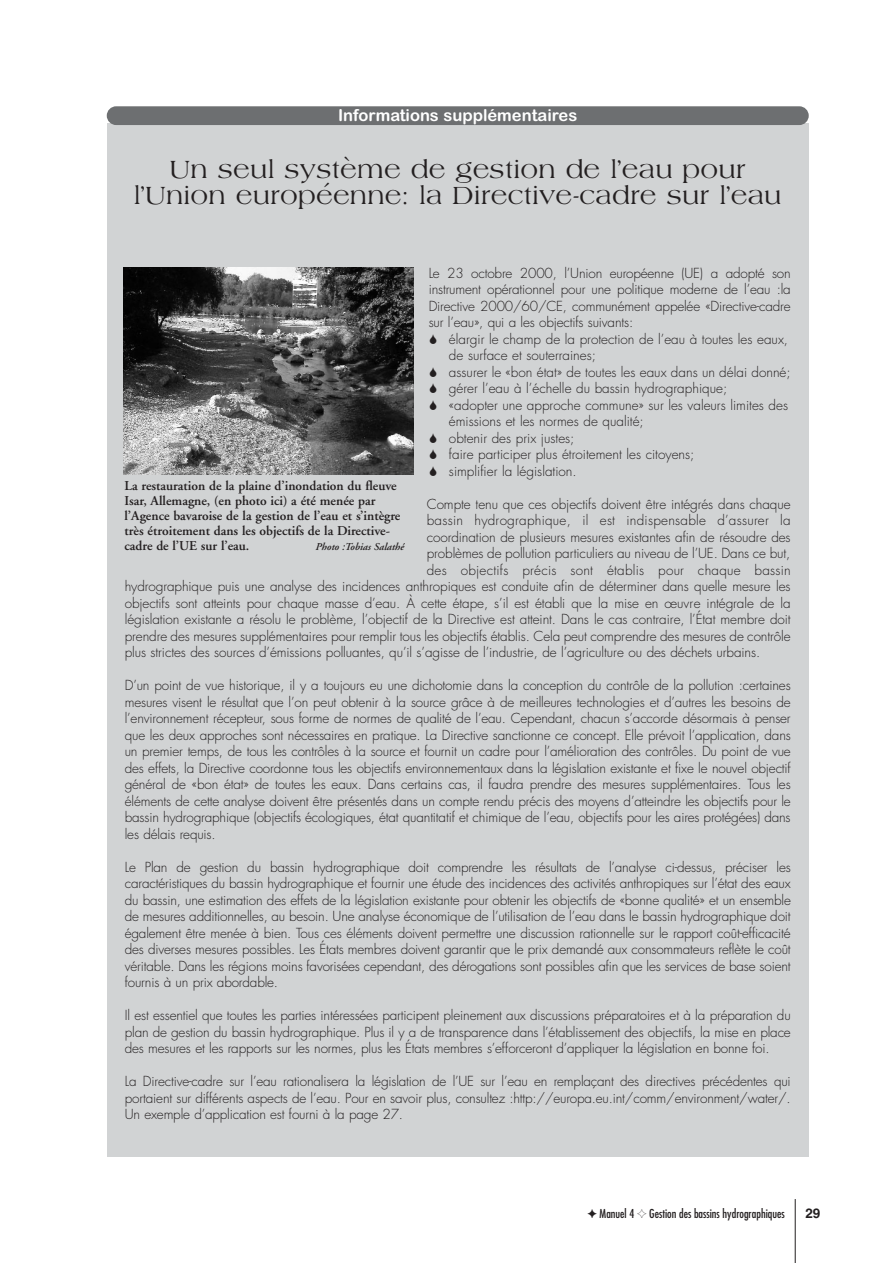
<style>
.page{position:relative;width:893px;height:1263px;background:#fff}
.page>*{position:absolute;margin:0;border:0;box-sizing:border-box;transform-origin:0 0}
.t1{font:27px/25.5px "Amphion";color:#231f20;text-align:center}
.t2{font:16.5px "Arial Rounded MT Bold";color:#fff}
.t3{font:300 13.5px/16.5px "Futura";letter-spacing:-.005em;color:#231f20;text-align:justify}
.t4{font:600 13.5px/15px "Adobe Garamond";color:#231f20}
.t5{font:300 13.5px "Futura";letter-spacing:.02em;color:#231f20}
.t6{font:700 13.5px "Helvetica";color:#231f20}
.t7{font:condensed 12px "Futura";color:#231f20}
.t8{font:italic 600 10.5px "Adobe Garamond";color:#231f20}
.s1{font-family:"Monotype Sorts";font-stretch:normal}
</style>
<div class="page">
<hr style="left:794px;top:1199px;width:1px;height:64px;background:#231f20">
<div style="left:107px;top:124px;width:701px;height:1033px;background:#d1d3d4"></div>
<div style="left:107px;top:106px;width:701px;height:19px;background:#6d6f71;border-radius:9px"></div>
<img style="left:124px;top:268px;width:289px;height:206px">
<p class="t2" style="left:338px;top:109px;width:241px">Informations supplémentaires</p>
<h1 class="t1" style="left:134px;top:158px;width:649px">Un seul système de gestion de l’eau pour l’Union européenne: la Directive-cadre sur l’eau</h1>
<p class="t3" style="left:428px;top:266px;width:363px">Le 23 octobre 2000, l’Union européenne (UE) a adopté son instrument opérationnel pour une politique moderne de l’eau :la Directive 2000/60/CE, communément appelée «Directive-cadre sur l’eau», qui a les objectifs suivants:</p>
<p class="t3" style="left:449px;top:332px;width:343px;text-align:left">élargir le champ de la protection de l’eau à toutes les eaux, de surface et souterraines;<br>assurer le «bon état» de toutes les eaux dans un délai donné; gérer l’eau à l’échelle du bassin hydrographique;<br>«adopter une approche commune» sur les valeurs limites des émissions et les normes de qualité;<br>obtenir des prix justes;<br>faire participer plus étroitement les citoyens;<br>simplifier la législation.</p>
<p class="t3" style="left:427px;top:497px;width:365px">Compte tenu que ces objectifs doivent être intégrés dans chaque</p>
<p class="t5" style="left:427px;top:514px;width:365px">bassin hydrographique, il est indispensable d’assurer la</p>
<p class="t3" style="left:427px;top:530px;width:365px">coordination de plusieurs mesures existantes afin de résoudre des</p>
<p class="t3" style="left:427px;top:546px;width:365px">problèmes de pollution particuliers au niveau de l’UE. Dans ce but,</p>
<p class="t5" style="left:427px;top:564px;width:365px">des objectifs précis sont établis pour chaque bassin</p>
<p class="t3" style="left:125px;top:579px;width:667px">hydrographique puis une analyse des incidences anthropiques est conduite afin de déterminer dans quelle mesure les</p>
<p class="t3" style="left:125px;top:596px;width:667px">objectifs sont atteints pour chaque masse d’eau. À cette étape, s’il est établi que la mise en œuvre intégrale de la</p>
<p class="t3" style="left:125px;top:612px;width:667px">législation existante a résolu le problème, l’objectif de la Directive est atteint. Dans le cas contraire, l’État membre doit</p>
<p class="t3" style="left:125px;top:629px;width:667px">prendre des mesures supplémentaires pour remplir tous les objectifs établis. Cela peut comprendre des mesures de contrôle</p>
<p class="t3" style="left:125px;top:645px;width:637px">plus strictes des sources d’émissions polluantes, qu’il s’agisse de l’industrie, de l’agriculture ou des déchets urbains.</p>
<p class="t3" style="left:125px;top:678px;width:667px">D’un point de vue historique, il y a toujours eu une dichotomie dans la conception du contrôle de la pollution :certaines mesures visent le résultat que l’on peut obtenir à la source grâce à de meilleures technologies et d’autres les besoins de l’environnement récepteur, sous forme de normes de qualité de l’eau. Cependant, chacun s’accorde désormais à penser que les deux approches sont nécessaires en pratique. La Directive sanctionne ce concept. Elle prévoit l’application, dans un premier temps, de tous les contrôles à la source et fournit un cadre pour l’amélioration des contrôles. Du point de vue des effets, la Directive coordonne tous les objectifs environnementaux dans la législation existante et fixe le nouvel objectif général de «bon état» de toutes les eaux. Dans certains cas, il faudra prendre des mesures supplémentaires. Tous les éléments de cette analyse doivent être présentés dans un compte rendu précis des moyens d’atteindre les objectifs pour le bassin hydrographique (objectifs écologiques, état quantitatif et chimique de l’eau, objectifs pour les aires protégées) dans les délais requis.</p>
<p class="t3" style="left:125px;top:860px;width:667px">Le Plan de gestion du bassin hydrographique doit comprendre les résultats de l’analyse ci-dessus, préciser les caractéristiques du bassin hydrographique et fournir une étude des incidences des activités anthropiques sur l’état des eaux du bassin, une estimation des effets de la législation existante pour obtenir les objectifs de «bonne qualité» et un ensemble de mesures additionnelles, au besoin. Une analyse économique de l’utilisation de l’eau dans le bassin hydrographique doit également être menée à bien. Tous ces éléments doivent permettre une discussion rationnelle sur le rapport coût-efficacité des diverses mesures possibles. Les États membres doivent garantir que le prix demandé aux consommateurs reflète le coût véritable. Dans les régions moins favorisées cependant, des dérogations sont possibles afin que les services de base soient fournis à un prix abordable.</p>
<p class="t3" style="left:125px;top:1008px;width:667px">Il est essentiel que toutes les parties intéressées participent pleinement aux discussions préparatoires et à la préparation du plan de gestion du bassin hydrographique. Plus il y a de transparence dans l’établissement des objectifs, la mise en place des mesures et les rapports sur les normes, plus les États membres s’efforceront d’appliquer la législation en bonne foi.</p>
<p class="t3" style="left:125px;top:1074px;width:667px">La Directive-cadre sur l’eau rationalisera la législation de l’UE sur l’eau en remplaçant des directives précédentes qui portaient sur différents aspects de l’eau. Pour en savoir plus, consultez :http://europa.eu.int/comm/environment/water/.<br>Un exemple d’application est fourni à la page 27.</p>
<p class="t4" style="left:124px;top:480px;width:277px">La restauration de la plaine d’inondation du fleuve Isar, Allemagne, (en photo ici) a été menée par l’Agence bavaroise de la gestion de l’eau et s’intègre très étroitement dans les objectifs de la Directive&shy;cadre de l’UE sur l’eau.</p>
<p class="t8" style="left:315px;top:543px;width:90px">Photo :Tobias Salathé</p>
<p class="t7" style="left:587px;top:1208px;width:199px"><span class="s1">✦</span> Manuel 4 <span class="s1">✧</span> Gestion des bassins hydrographiques</p>
<p class="t6" style="left:805px;top:1209px;width:17px">29</p>
</div>
